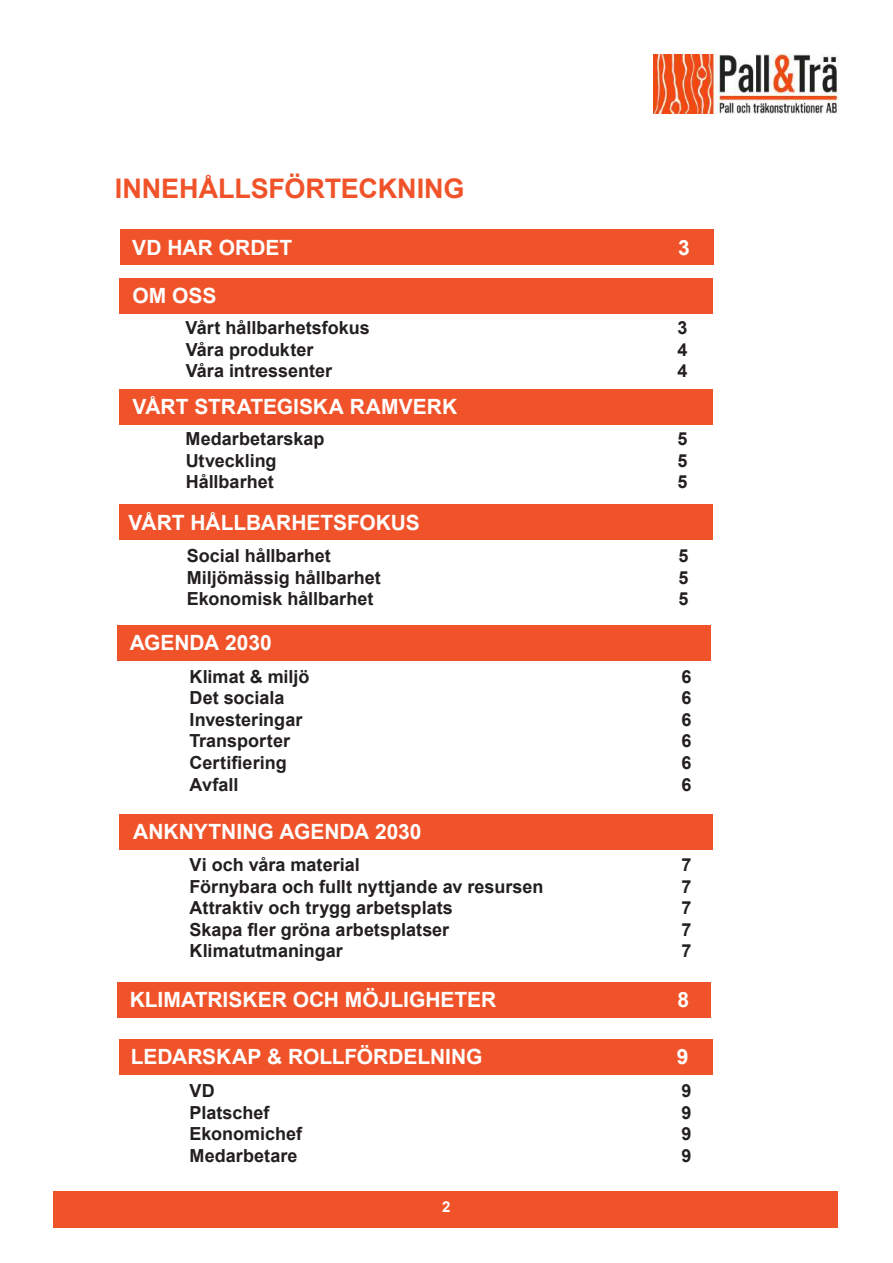
<style>
.page{position:relative;width:893px;height:1263px;background:#fff}
.page>*{position:absolute;margin:0;border:0;box-sizing:border-box;transform-origin:0 0}
.t1{font:700 27px "Arial";letter-spacing:-.005em;color:#f0532a}
.t2{font:700 21px "Arial";color:#fff}
.t3{font:700 18px "Arial";color:#231f20}
.t4{font:700 15px "Arial";color:#fff}
</style>
<div class="page">
<div style="left:53px;top:1191px;width:785px;height:36px;background:#f0532a"></div>
<img style="left:654px;top:54px;width:185px;height:60px">
<div style="left:120px;top:229px;width:594px;height:35px;background:#f0532a"></div>
<div style="left:119px;top:278px;width:593px;height:35px;background:#f0532a"></div>
<div style="left:117px;top:982px;width:594px;height:35px;background:#f0532a"></div>
<div style="left:119px;top:389px;width:593px;height:35px;background:#f0532a"></div>
<div style="left:119px;top:504px;width:594px;height:36px;background:#f0532a"></div>
<div style="left:117px;top:625px;width:594px;height:35px;background:#f0532a"></div>
<div style="left:119px;top:814px;width:594px;height:35px;background:#f0532a"></div>
<div style="left:119px;top:1039px;width:593px;height:35px;background:#f0532a"></div>
<h1 class="t1" style="left:115px;top:169px;width:351px">INNEHÅLLSFÖRTECKNING</h1>
<p class="t2" style="left:132px;top:232px;width:162px">VD HAR ORDET</p>
<p class="t2" style="left:678px;top:232px;width:13px">3</p>
<p class="t2" style="left:133px;top:281px;width:86px">OM OSS</p>
<p class="t3" style="left:186px;top:315px;width:186px">Vårt hållbarhetsfokus</p>
<p class="t3" style="left:677px;top:315px;width:12px">3</p>
<p class="t3" style="left:186px;top:337px;width:129px">Våra produkter</p>
<p class="t3" style="left:677px;top:337px;width:12px">4</p>
<p class="t3" style="left:186px;top:358px;width:148px">Våra intressenter</p>
<p class="t3" style="left:677px;top:358px;width:12px">4</p>
<p class="t2" style="left:133px;top:392px;width:326px">VÅRT STRATEGISKA RAMVERK</p>
<p class="t3" style="left:186px;top:426px;width:140px">Medarbetarskap</p>
<p class="t3" style="left:677px;top:426px;width:12px">5</p>
<p class="t3" style="left:186px;top:448px;width:92px">Utveckling</p>
<p class="t3" style="left:677px;top:448px;width:12px">5</p>
<p class="t3" style="left:186px;top:469px;width:90px">Hållbarhet</p>
<p class="t3" style="left:677px;top:469px;width:12px">5</p>
<p class="t2" style="left:129px;top:507px;width:293px">VÅRT HÅLLBARHETSFOKUS</p>
<p class="t3" style="left:187px;top:543px;width:146px">Social hållbarhet</p>
<p class="t3" style="left:678px;top:543px;width:12px">5</p>
<p class="t3" style="left:187px;top:564px;width:196px">Miljömässig hållbarhet</p>
<p class="t3" style="left:678px;top:564px;width:12px">5</p>
<p class="t3" style="left:187px;top:586px;width:188px">Ekonomisk hållbarhet</p>
<p class="t3" style="left:678px;top:586px;width:12px">5</p>
<p class="t2" style="left:130px;top:628px;width:144px">AGENDA 2030</p>
<p class="t3" style="left:190px;top:664px;width:121px">Klimat &amp; miljö</p>
<p class="t3" style="left:681px;top:664px;width:12px">6</p>
<p class="t3" style="left:190px;top:685px;width:96px">Det sociala</p>
<p class="t3" style="left:681px;top:685px;width:12px">6</p>
<p class="t3" style="left:190px;top:707px;width:114px">Investeringar</p>
<p class="t3" style="left:681px;top:707px;width:12px">6</p>
<p class="t3" style="left:190px;top:728px;width:102px">Transporter</p>
<p class="t3" style="left:681px;top:728px;width:12px">6</p>
<p class="t3" style="left:190px;top:750px;width:99px">Certifiering</p>
<p class="t3" style="left:681px;top:750px;width:12px">6</p>
<p class="t3" style="left:190px;top:772px;width:50px">Avfall</p>
<p class="t3" style="left:681px;top:772px;width:12px">6</p>
<p class="t2" style="left:133px;top:817px;width:290px">ANKNYTNING AGENDA 2030</p>
<p class="t3" style="left:190px;top:852px;width:172px">Vi och våra material</p>
<p class="t3" style="left:681px;top:852px;width:12px">7</p>
<p class="t3" style="left:190px;top:873px;width:355px">Förnybara och fullt nyttjande av resursen</p>
<p class="t3" style="left:681px;top:873px;width:12px">7</p>
<p class="t3" style="left:190px;top:895px;width:265px">Attraktiv och trygg arbetsplats</p>
<p class="t3" style="left:681px;top:895px;width:12px">7</p>
<p class="t3" style="left:190px;top:917px;width:261px">Skapa fler gröna arbetsplatser</p>
<p class="t3" style="left:681px;top:917px;width:12px">7</p>
<p class="t3" style="left:190px;top:938px;width:155px">Klimatutmaningar</p>
<p class="t3" style="left:681px;top:938px;width:12px">7</p>
<p class="t2" style="left:130px;top:985px;width:368px">KLIMATRISKER OCH MÖJLIGHETER</p>
<p class="t2" style="left:677px;top:985px;width:13px">8</p>
<p class="t2" style="left:131px;top:1042px;width:353px">LEDARSKAP &amp; ROLLFÖRDELNING</p>
<p class="t2" style="left:677px;top:1042px;width:13px">9</p>
<p class="t3" style="left:190px;top:1078px;width:27px">VD</p>
<p class="t3" style="left:681px;top:1078px;width:12px">9</p>
<p class="t3" style="left:190px;top:1100px;width:81px">Platschef</p>
<p class="t3" style="left:681px;top:1100px;width:12px">9</p>
<p class="t3" style="left:190px;top:1121px;width:114px">Ekonomichef</p>
<p class="t3" style="left:681px;top:1121px;width:12px">9</p>
<p class="t3" style="left:190px;top:1143px;width:109px">Medarbetare</p>
<p class="t3" style="left:681px;top:1143px;width:12px">9</p>
<p class="t4" style="left:442px;top:1196px;width:10px">2</p>
</div>
